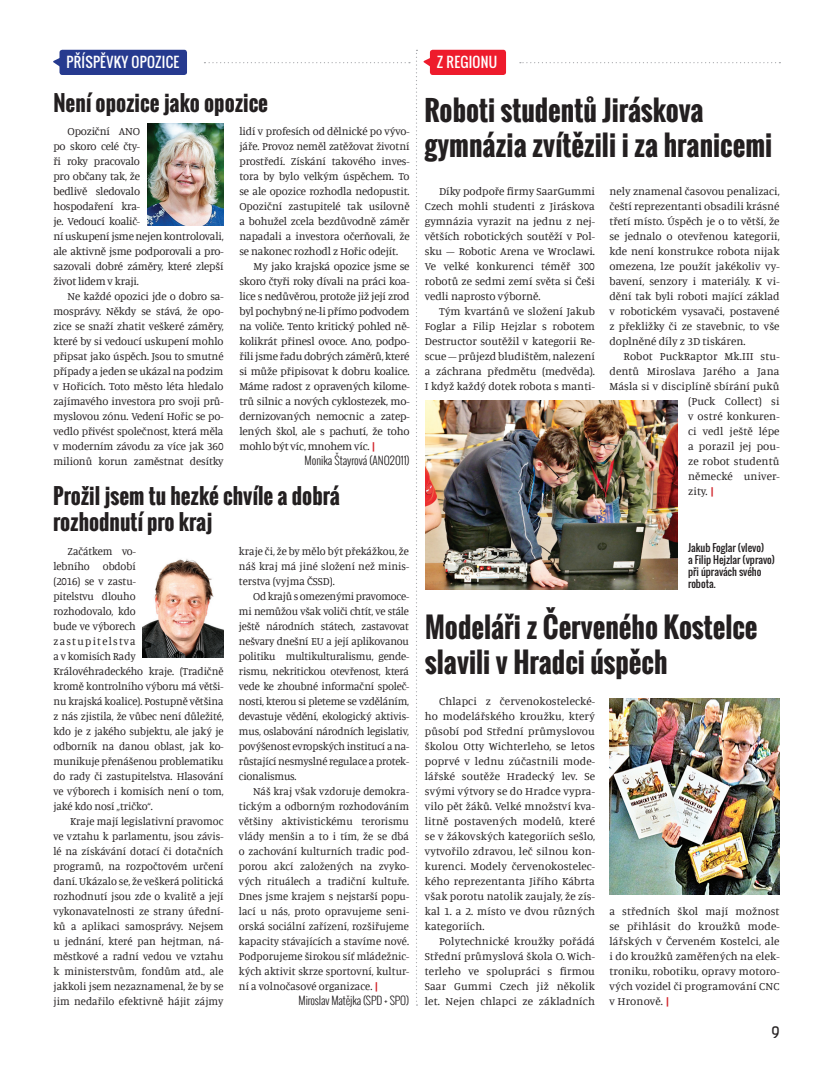
<style>
.page{position:relative;width:833px;height:1081px;background:#fff}
.page>*{position:absolute;margin:0;border:0;box-sizing:border-box;transform-origin:0 0}
.t1{font:700 27.5px/35px "Oswald";color:#231f20}
.t2{font:700 21.25px/25.5px "Oswald";color:#231f20}
.t3{font:15px "Kelson Sans";color:#231f20}
.t4{font:13.75px "Oswald";letter-spacing:.02em;color:#fff}
.t5{font:11.25px/15px "Manuale";letter-spacing:-.01em;color:#231f20;text-align:justify}
.t6{font:11.25px/15px "Manuale";letter-spacing:-.01em;color:#231f20;text-align:justify;scale:.96 1}
.t7{font:11.25px "Manuale";letter-spacing:.01em;color:#231f20}
.t8{font:300 11.25px "Oswald";letter-spacing:-.01em;color:#231f20}
.t9{font:10px/12px "Oswald";color:#231f20}
.s1{font-weight:700;color:#d1232a}
</style>
<div class="page">
<svg style="left:204px;top:62px;width:206px;height:1px"></svg>
<svg style="left:53px;top:58px;width:6px;height:8px"></svg>
<div style="left:59px;top:50px;width:128px;height:25px;background:#263a8f;border-radius:3px"></div>
<svg style="left:520px;top:62px;width:260px;height:1px"></svg>
<svg style="left:423px;top:57px;width:7px;height:12px"></svg>
<div style="left:430px;top:50px;width:76px;height:25px;background:#ee1b2c;border-radius:3px"></div>
<svg style="left:416px;top:50px;width:1px;height:955px"></svg>
<img style="left:147px;top:124px;width:77px;height:101px">
<img style="left:143px;top:559px;width:81px;height:99px">
<img style="left:609px;top:698px;width:171px;height:196px">
<img style="left:425px;top:400px;width:252px;height:189px">
<p class="t4" style="left:66px;top:52px;width:113px">PŘÍSPĚVKY OPOZICE</p>
<h2 class="t2" style="left:53px;top:90px;width:216px">Není opozice jako opozice</h2>
<p class="t5" style="left:53px;top:123px;width:172px;text-align:left;text-indent:14px">Opoziční ANO<br>po skoro celé čty-<br>ři roky pracovalo<br>pro občany tak, že<br>bedlivě sledovalo<br>hospodaření kra-<br>je. Vedoucí koalič-<br>ní uskupení jsme nejen kontrolovali, ale aktivně jsme podporovali a pro&shy;sazovali dobré záměry, které zlepší život lidem v kraji.</p>
<p class="t5" style="left:53px;top:288px;width:172px;text-indent:14px">Ne každé opozici jde o dobro sa&shy;mosprávy. Někdy se stává, že opo&shy;zice se snaží zhatit veškeré záměry, které by si vedoucí uskupení mohlo připsat jako úspěch. Jsou to smutné případy a jeden se ukázal na podzim v Hořicích. Toto město léta hledalo zajímavého investora pro svoji prů&shy;myslovou zónu. Vedení Hořic se po&shy;vedlo přivést společnost, která měla v moderním závodu za více jak 360 milionů korun zaměstnat desítky</p>
<p class="t5" style="left:239px;top:123px;width:172px">lidí v profesích od dělnické po vývo&shy;jáře. Provoz neměl zatěžovat životní prostředí. Získání takového inves&shy;tora by bylo velkým úspěchem. To se ale opozice rozhodla nedopustit.<br>Opoziční zastupitelé tak usilovně a bohužel zcela bezdůvodně záměr napadali a investora očerňovali, že se nakonec rozhodl z Hořic odejít.</p>
<p class="t5" style="left:239px;top:258px;width:172px;text-indent:14px">My jako krajská opozice jsme se skoro čtyři roky dívali na práci koa&shy;lice s nedůvěrou, protože již její zrod byl pochybný ne-li přímo podvodem na voliče. Tento kritický pohled ně&shy;kolikrát přinesl ovoce. Ano, podpo&shy;řili jsme řadu dobrých záměrů, které si může připisovat k dobru koalice.<br>Máme radost z opravených kilome&shy;trů silnic a nových cyklostezek, mo&shy;dernizovaných nemocnic a zatep&shy;lených škol, ale s pachutí, že toho mohlo být víc, mnohem víc. <span class="s1">|</span></p>
<p class="t8" style="left:304px;top:452px;width:107px">Monika Štayrová (ANO2011)</p>
<h2 class="t2" style="left:53px;top:483px;width:288px">Prožil jsem tu hezké chvíle a dobrá rozhodnutí pro kraj</h2>
<p class="t6" style="left:53px;top:543px;width:179px;text-align:left;text-indent:14px">Začátkem vo-<br>lebního období<br>(2016) se v zastu-<br>pitelstvu dlouho<br>rozhodovalo, kdo<br>bude ve výborech<br>zastupitelstva<br>a v komisích Rady<br>Královéhradeckého kraje. (Tradičně kromě kontrolního výboru má větši&shy;nu krajská koalice). Postupně většina z nás zjistila, že vůbec není důležité, kdo je z jakého subjektu, ale jaký je odborník na danou oblast, jak ko&shy;munikuje přenášenou problematiku do rady či zastupitelstva. Hlasování ve výborech i komisích není o tom, jaké kdo nosí „tričko“.</p>
<p class="t6" style="left:53px;top:813px;width:179px;text-indent:17px">Kraje mají legislativní pravomoc ve vztahu k parlamentu, jsou závis&shy;lé na získávání dotací či dotačních programů, na rozpočtovém určení daní. Ukázalo se, že veškerá politická rozhodnutí jsou zde o kvalitě a její vykonavatelnosti ze strany úřední&shy;ků a aplikaci samosprávy. Nejsem u jednání, které pan hejtman, ná&shy;městkové a radní vedou ve vztahu k ministerstvům, fondům atd., ale jakkoli jsem nezaznamenal, že by se jim nedařilo efektivně hájit zájmy</p>
<p class="t6" style="left:239px;top:543px;width:179px">kraje či, že by mělo být překážkou, že náš kraj má jiné složení než minis&shy;terstva (vyjma ČSSD).</p>
<p class="t6" style="left:239px;top:588px;width:179px;text-indent:14px">Od krajů s omezenými pravomoce&shy;mi nemůžou však voliči chtít, ve stále ještě národních státech, zastavovat nešvary dnešní EU a její aplikovanou politiku multikulturalismu, gende&shy;rismu, nekritickou otevřenost, která vede ke zhoubné informační společ&shy;nosti, kterou si pleteme se vzděláním, devastuje vědění, ekologický aktivis&shy;mus, oslabování národních legislativ, povýšenost evropských institucí a na&shy;růstající nesmyslné regulace a protek&shy;cionalismus.</p>
<p class="t6" style="left:239px;top:783px;width:179px;text-indent:14px">Náš kraj však vzdoruje demokra&shy;tickým a odborným rozhodováním většiny aktivistickému terorismu vlády menšin a to i tím, že se dbá o zachování kulturních tradic pod&shy;porou akcí založených na zvyko&shy;vých rituálech a tradiční kultuře.<br>Dnes jsme krajem s nejstarší popu&shy;lací u nás, proto opravujeme seni&shy;orská sociální zařízení, rozšiřujeme kapacity stávajících a stavíme nové.<br>Podporujeme širokou síť mládežnic&shy;kých aktivit skrze sportovní, kultur&shy;ní a volnočasové organizace. <span class="s1">|</span></p>
<p class="t8" style="left:298px;top:992px;width:112px">Miroslav Matějka (SPD + SPO)</p>
<p class="t4" style="left:437px;top:52px;width:14px">Z REG</p>
<p class="t4" style="left:469px;top:52px;width:29px">IONU</p>
<h1 class="t1" style="left:424px;top:92px;width:349px">Roboti studentů Jiráskova gymnázia zvítězili i za hranicemi</h1>
<p class="t5" style="left:425px;top:183px;width:172px;text-indent:14px">Díky podpoře firmy SaarGummi Czech mohli studenti z Jiráskova gymnázia vyrazit na jednu z nej&shy;větších robotických soutěží v Pol&shy;sku – Robotic Arena ve Wroclawi.<br>Ve velké konkurenci téměř 300 robotů ze sedmi zemí světa si Češi vedli naprosto výborně.</p>
<p class="t5" style="left:425px;top:303px;width:172px;text-indent:14px">Tým kvartánů ve složení Jakub Foglar a Filip Hejzlar s robotem Destructor soutěžil v kategorii Re&shy;scue – průjezd bludištěm, nalezení a záchrana předmětu (medvěda).<br>I když každý dotek robota s manti-</p>
<p class="t5" style="left:609px;top:183px;width:172px">nely znamenal časovou penalizaci, čeští reprezentanti obsadili krásné třetí místo. Úspěch je o to větší, že se jednalo o otevřenou kategorii, kde není konstrukce robota nijak omezena, lze použít jakékoliv vy&shy;bavení, senzory i materiály. K vi&shy;dění tak byli roboti mající základ v robotickém vysavači, postavené z překližky či ze stavebnic, to vše doplněné díly z 3D tiskáren.</p>
<p class="t7" style="left:623px;top:349px;width:157px">Robot PuckRaptor Mk.III stu-</p>
<p class="t7" style="left:609px;top:364px;width:172px">dentů Miroslava Jarého a Jana</p>
<p class="t7" style="left:609px;top:379px;width:172px">Másla si v disciplíně sbírání puků</p>
<p class="t7" style="left:688px;top:394px;width:93px">(Puck Collect) si</p>
<p class="t7" style="left:688px;top:409px;width:93px">v ostré konkuren-</p>
<p class="t7" style="left:688px;top:424px;width:93px">ci vedl ještě lépe</p>
<p class="t7" style="left:688px;top:439px;width:93px">a porazil jej pou-</p>
<p class="t7" style="left:688px;top:454px;width:93px">ze robot studentů</p>
<p class="t7" style="left:688px;top:469px;width:93px">německé univer-</p>
<p class="t5" style="left:688px;top:483px;width:28px">zity. <span class="s1">|</span></p>
<p class="t9" style="left:688px;top:541px;width:88px">Jakub Foglar (vlevo)<br>a Filip Hejzlar (vpravo) při úpravách svého robota.</p>
<h1 class="t1" style="left:425px;top:610px;width:334px">Modeláři z Červeného Kostelce slavili v Hradci úspěch</h1>
<p class="t5" style="left:425px;top:693px;width:172px;text-indent:14px">Chlapci z červenokostelecké&shy;ho modelářského kroužku, který působí pod Střední průmyslovou školou Otty Wichterleho, se letos poprvé v lednu zúčastnili mode&shy;lářské soutěže Hradecký lev. Se svými výtvory se do Hradce vypra&shy;vilo pět žáků. Velké množství kva&shy;litně postavených modelů, které se v žákovských kategoriích sešlo, vytvořilo zdravou, leč silnou kon&shy;kurenci. Modely červenokostelec&shy;kého reprezentanta Jiřího Kábrta však porotu natolik zaujaly, že zís&shy;kal 1. a 2. místo ve dvou různých kategoriích.</p>
<p class="t5" style="left:425px;top:933px;width:172px;text-indent:14px">Polytechnické kroužky pořádá Střední průmyslová škola O. Wich&shy;terleho ve spolupráci s firmou Saar Gummi Czech již několik let. Nejen chlapci ze základních</p>
<p class="t5" style="left:609px;top:903px;width:172px">a středních škol mají možnost se přihlásit do kroužků mode&shy;lářských v Červeném Kostelci, ale i do kroužků zaměřených na elek&shy;troniku, robotiku, opravy motoro&shy;vých vozidel či programování CNC v Hronově. <span class="s1">|</span></p>
<h3 class="t3" style="left:771px;top:1023px;width:10px">9</h3>
</div>
